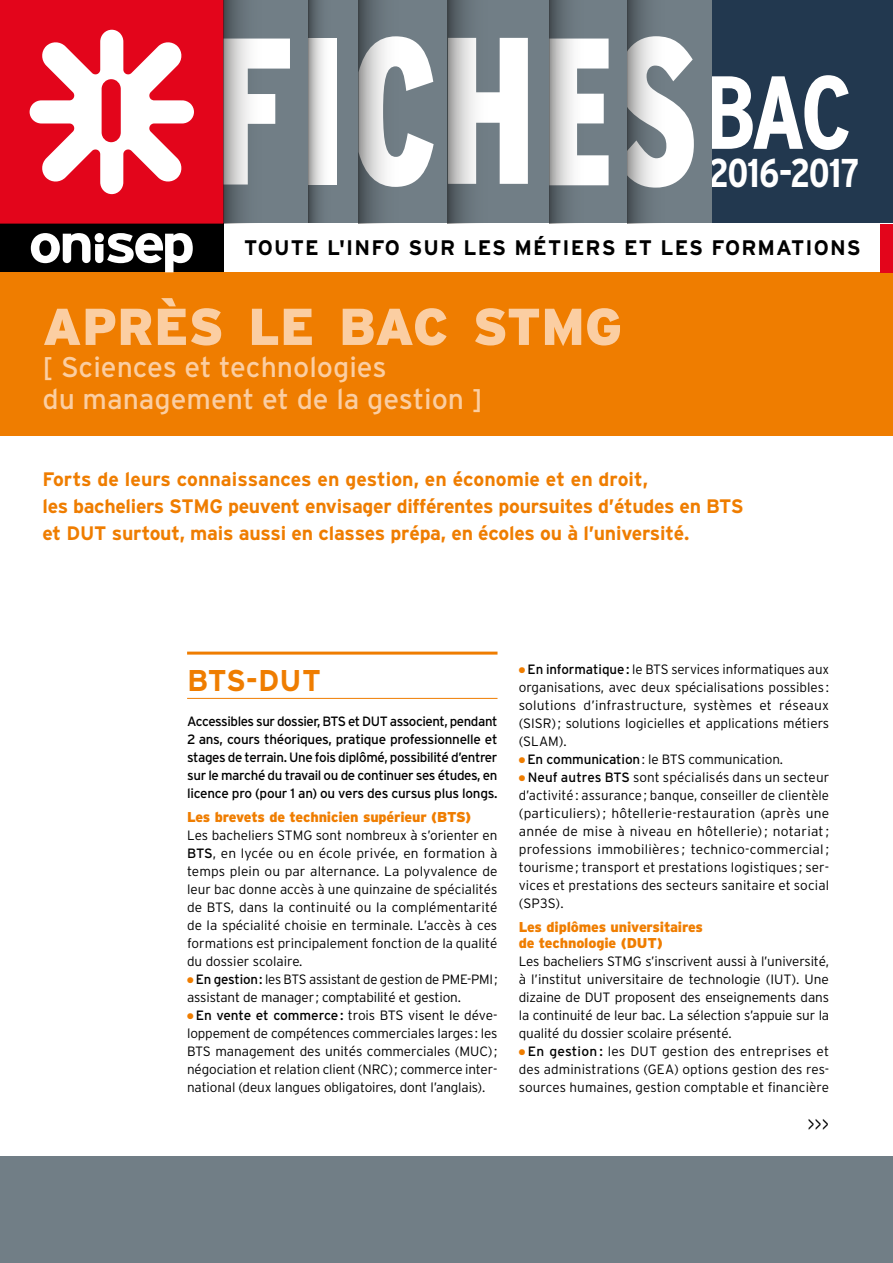
<style>
.page{position:relative;width:893px;height:1263px;background:#fff}
.page>*{position:absolute;margin:0;border:0;box-sizing:border-box;transform-origin:0 0}
.t1{font:700 condensed 103.5px "Interstate";color:#fff}
.t2{font:900 51.75px "Interstate";color:#fbcea2}
.t3{font:700 condensed 40.2px "Interstate";letter-spacing:-.025em;color:#fff}
.t4{font:700 30px "Interstate";letter-spacing:-.005em;color:#ef7d00}
.t5{font:28.5px/32.2px "Interstate";color:#fbcea2}
.t6{font:700 21px "Interstate";letter-spacing:.055em;color:#000}
.t7{font:700 19.5px/27px "Interstate";letter-spacing:-.01em;color:#ef7d00}
.t8{font:300 19.5px "Interstate";color:#000}
.t9{font:900 14.25px/15.8px "Interstate";letter-spacing:-.01em;color:#ef7d00}
.t10{font:300 13.5px/18px "Interstate";letter-spacing:-.01em;color:#000;text-align:justify}
.t11{font:13.5px/18px "Interstate";letter-spacing:-.02em;color:#000;text-align:justify}
.s1{font-weight:400}
.s2{color:#ef7d00}
</style>
<div class="page">
<div style="left:0;top:217px;width:893px;height:219px;background:#ef7d00"></div>
<div style="left:712px;top:0;width:181px;height:224px;background:#22384f"></div>
<svg style="left:308px;top:0;width:50px;height:224px"></svg>
<div style="left:224px;top:224px;width:669px;height:48px;background:#fff"></div>
<div style="left:880px;top:224px;width:13px;height:48px;background:#e3051b"></div>
<div style="left:0;top:1157px;width:893px;height:106px;background:#717e86"></div>
<div style="left:0;top:224px;width:224px;height:48px;background:#000"></div>
<div style="left:0;top:0;width:224px;height:224px;background:#e3051b"></div>
<svg style="left:30px;top:30px;width:164px;height:164px"></svg>
<svg style="left:31px;top:233px;width:162px;height:39px"></svg>
<svg style="left:448px;top:0;width:88px;height:224px"></svg>
<svg style="left:549px;top:0;width:78px;height:224px"></svg>
<svg style="left:224px;top:0;width:84px;height:224px;background:#8e979d"></svg>
<svg style="left:358px;top:0;width:90px;height:224px"></svg>
<svg style="left:627px;top:0;width:85px;height:224px"></svg>
<hr style="left:187px;top:652px;width:310px;height:3px;background:#ef7d00">
<hr style="left:187px;top:698px;width:310px;height:1px;background:#ef7d00">
<h1 class="t1" style="left:703px;top:49px;width:150px">BAC</h1>
<h3 class="t3" style="left:709px;top:148px;width:152px">2016-2017</h3>
<h3 class="t6" style="left:244px;top:235px;width:618px">TOUTE L'INFO SUR LES MÉTIERS ET LES FORMATIONS</h3>
<h2 class="t2" style="left:43px;top:295px;width:581px">APRÈS LE BAC STMG</h2>
<h3 class="t5" style="left:43px;top:351px;width:442px">[ Sciences et technologies<br>du management et de la gestion ]</h3>
<h3 class="t7" style="left:43px;top:466px;width:703px">Forts de leurs connaissances en gestion, en économie et en droit,<br>les bacheliers STMG peuvent envisager différentes poursuites d’études en BTS et DUT surtout, mais aussi en classes prépa, en écoles ou à l’université.</h3>
<h3 class="t4" style="left:187px;top:662px;width:135px">BTS-DUT</h3>
<p class="t11" style="left:187px;top:712px;width:312px">Accessibles sur dossier, BTS et DUT associent, pendant 2 ans, cours théoriques, pratique professionnelle et stages de terrain. Une fois diplômé, possibilité d’entrer sur le marché du travail ou de continuer ses études, en licence pro (pour 1 an) ou vers des cursus plus longs.</p>
<p class="t9" style="left:187px;top:809px;width:286px">Les brevets de technicien supérieur (BTS)</p>
<p class="t10" style="left:187px;top:826px;width:312px">Les bacheliers STMG sont nombreux à s’orienter en <span class="s1">BTS</span>, en lycée ou en école privée, en formation à temps plein ou par alternance. La polyvalence de leur bac donne accès à une quinzaine de spécialités de BTS, dans la continuité ou la complémentarité de la spécialité choisie en terminale. L’accès à ces formations est principalement fonction de la qualité du dossier scolaire.</p>
<p class="t10" style="left:187px;top:970px;width:312px"><span class="s2">●</span> <span class="s1">En gestion:</span> les BTS assistant de gestion de PME-PMI; assistant de manager ; comptabilité et gestion.</p>
<p class="t10" style="left:187px;top:1006px;width:312px"><span class="s2">●</span> <span class="s1">En vente et commerce:</span> trois BTS visent le déve&shy;loppement de compétences commerciales larges: les BTS management des unités commerciales (MUC); négociation et relation client (NRC); commerce inter&shy;national (deux langues obligatoires, dont l’anglais).</p>
<p class="t10" style="left:519px;top:660px;width:312px"><span class="s2">●</span> <span class="s1">En informatique:</span> le BTS services informatiques aux organisations, avec deux spécialisations possibles : solutions d’infrastructure, systèmes et réseaux (SISR); solutions logicielles et applications métiers (SLAM).</p>
<p class="t10" style="left:519px;top:750px;width:266px"><span class="s2">●</span> <span class="s1">En communication</span>: le BTS communication.</p>
<p class="t10" style="left:519px;top:768px;width:312px"><span class="s2">●</span> <span class="s1">Neuf autres BTS</span> sont spécialisés dans un secteur d’activité : assurance ; banque, conseiller de clientèle (particuliers); hôtellerie-restauration (après une année de mise à niveau en hôtellerie); notariat; professions immobilières ; technico-commercial ; tourisme ; transport et prestations logistiques ; ser&shy;vices et prestations des secteurs sanitaire et social (SP3S).</p>
<p class="t9" style="left:519px;top:919px;width:186px">Les diplômes universitaires de technologie (DUT)</p>
<p class="t10" style="left:519px;top:952px;width:312px">Les bacheliers STMG s’inscrivent aussi à l’université, à l’institut universitaire de technologie (IUT). Une dizaine de DUT proposent des enseignements dans la continuité de leur bac. La sélection s’appuie sur la qualité du dossier scolaire présenté.</p>
<p class="t10" style="left:519px;top:1042px;width:312px"><span class="s2">●</span> <span class="s1">En gestion :</span> les DUT gestion des entreprises et des administrations (GEA) options gestion des res&shy;sources humaines, gestion comptable et financière</p>
<h3 class="t8" style="left:807px;top:1113px;width:23px">&gt;&gt;&gt;</h3>
</div>
